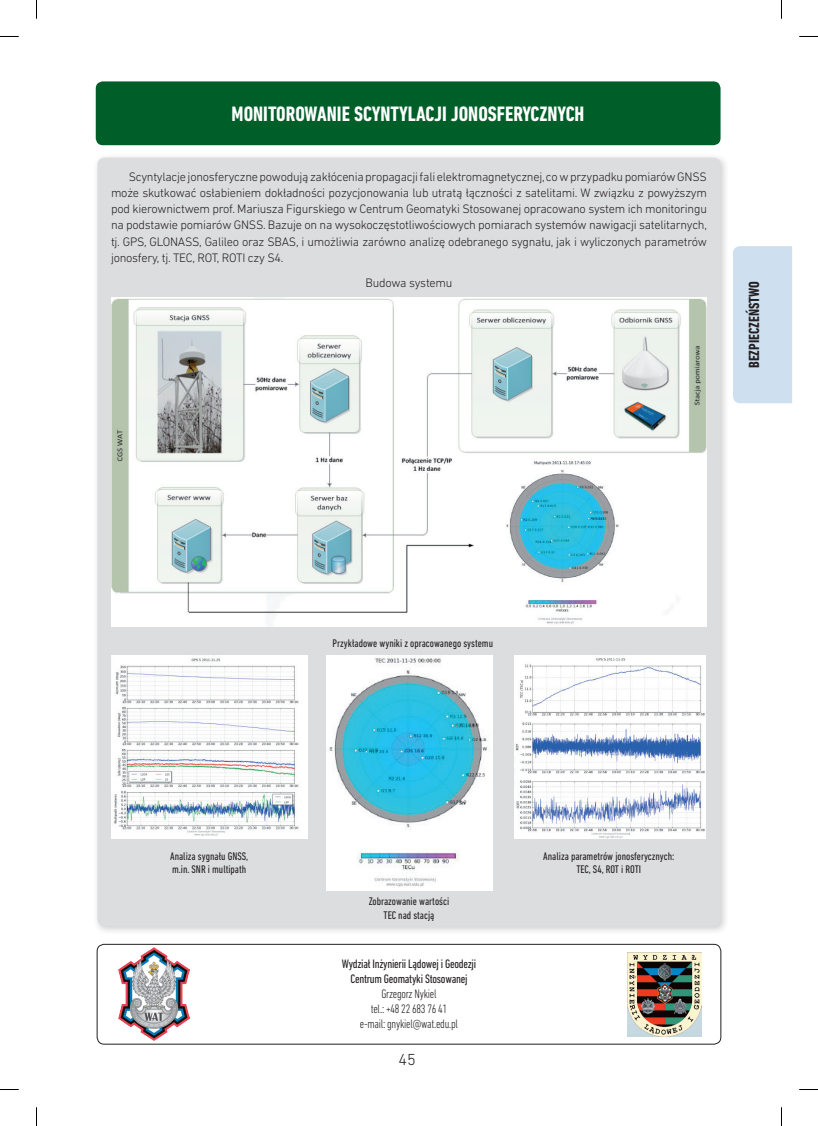
<style>
.page{position:relative;width:818px;height:1126px;background:#fff}
.page>*{position:absolute;margin:0;border:0;box-sizing:border-box;transform-origin:0 0}
._01_tytul_glowny{font:700 condensed 21.25px "DIN Next LT Pro";color:#fff}
.t1{font:300 16.25px "DIN Next LT Pro";color:#231f20}
.t2{font:700 condensed 15px "DIN Next LT Pro";color:#231f20}
.TXT{font:300 12.5px/16.2px "DIN Next LT Pro";letter-spacing:-.02em;color:#231f20;text-align:justify}
.stopka_tytul{font:condensed 12.5px "DIN Next LT Pro";letter-spacing:-.02em;color:#231f20}
.stopka{font:300 condensed 12.5px/15px "DIN Next LT Pro";letter-spacing:-.02em;color:#231f20;text-align:center}
.foto_center{font:condensed 11.25px/13.8px "DIN Next LT Pro";color:#231f20;text-align:center}
</style>
<div class="page">
<div style="left:93px;top:153px;width:636px;height:782px;background:#231f20;opacity:.21"></div>
<div style="left:97px;top:158px;width:623px;height:768px;background:#dcdddf;border-radius:7px"></div>
<div style="left:97px;top:943px;width:623px;height:101px;border:1px solid #231f20;border-radius:7px"></div>
<img style="left:118px;top:947px;width:72px;height:93px">
<div style="left:733px;top:246px;width:58px;height:157px;background:#cee0ef"></div>
<div style="left:96px;top:81px;width:624px;height:64px;background:#005f29;border-radius:7px"></div>
<img style="left:627px;top:952px;width:74px;height:84px">
<img style="left:514px;top:655px;width:191px;height:183px">
<img style="left:111px;top:297px;width:595px;height:329px">
<img style="left:111px;top:655px;width:196px;height:183px">
<img style="left:326px;top:655px;width:166px;height:235px">
<svg style="left:0;top:36px;width:19px;height:1px"></svg>
<svg style="left:799px;top:36px;width:18px;height:1px"></svg>
<svg style="left:0;top:1089px;width:19px;height:1px"></svg>
<svg style="left:799px;top:1089px;width:18px;height:1px"></svg>
<svg style="left:36px;top:0;width:1px;height:19px"></svg>
<svg style="left:36px;top:1107px;width:1px;height:18px"></svg>
<p class="_01_tytul_glowny" style="left:231px;top:102px;width:354px">MONITOROWANIE SCYNTYLACJI JONOSFERYCZNYCH</p>
<p class="TXT" style="left:111px;top:168px;width:597px;text-indent:18px">Scyntylacje jonosferyczne powodują zakłócenia propagacji fali elektromagnetycznej, co w przypadku pomiarów GNSS może skutkować osłabieniem dokładności pozycjonowania lub utratą łączności z satelitami. W związku z powyższym pod kierownictwem prof. Mariusza Figurskiego w Centrum Geomatyki Stosowanej opracowano system ich monitoringu na podstawie pomiarów GNSS. Bazuje on na wysokoczęstotliwościowych pomiarach systemów nawigacji satelitarnych, tj. GPS, GLONASS, Galileo oraz SBAS, i umożliwia zarówno analizę odebranego sygnału, jak i wyliczonych parametrów jonosfery, tj. TEC, ROT, ROTI czy S4.</p>
<p class="TXT" style="left:365px;top:274px;width:88px">Budowa systemu</p>
<p class="t2" style="left:745px;top:368px;width:88px;rotate:-90deg">BEZPIECZEŃSTWO</p>
<p class="foto_center" style="left:332px;top:636px;width:162px">Przykładowe wyniki z opracowanego systemu</p>
<p class="foto_center" style="left:170px;top:848px;width:80px;text-align:left">Analiza sygnału GNSS, m.in. SNR i multipath</p>
<p class="foto_center" style="left:543px;top:848px;width:133px">Analiza parametrów jonosferycznych:<br>TEC, S4, ROT i ROTI</p>
<p class="foto_center" style="left:368px;top:893px;width:82px">Zobrazowanie wartości<br>TEC nad stacją</p>
<p class="stopka_tytul" style="left:341px;top:956px;width:136px">Wydział Inżynierii Lądowej i Geodezji</p>
<p class="stopka_tytul" style="left:350px;top:971px;width:118px">Centrum Geomatyki Stosowanej</p>
<p class="stopka" style="left:381px;top:986px;width:57px">Grzegorz Nykiel</p>
<p class="stopka" style="left:359px;top:1001px;width:100px">tel.: +48 22 683 76 41 e-mail: gnykiel@wat.edu.pl</p>
<h2 class="t1" style="left:398px;top:1050px;width:19px">45</h2>
</div>
